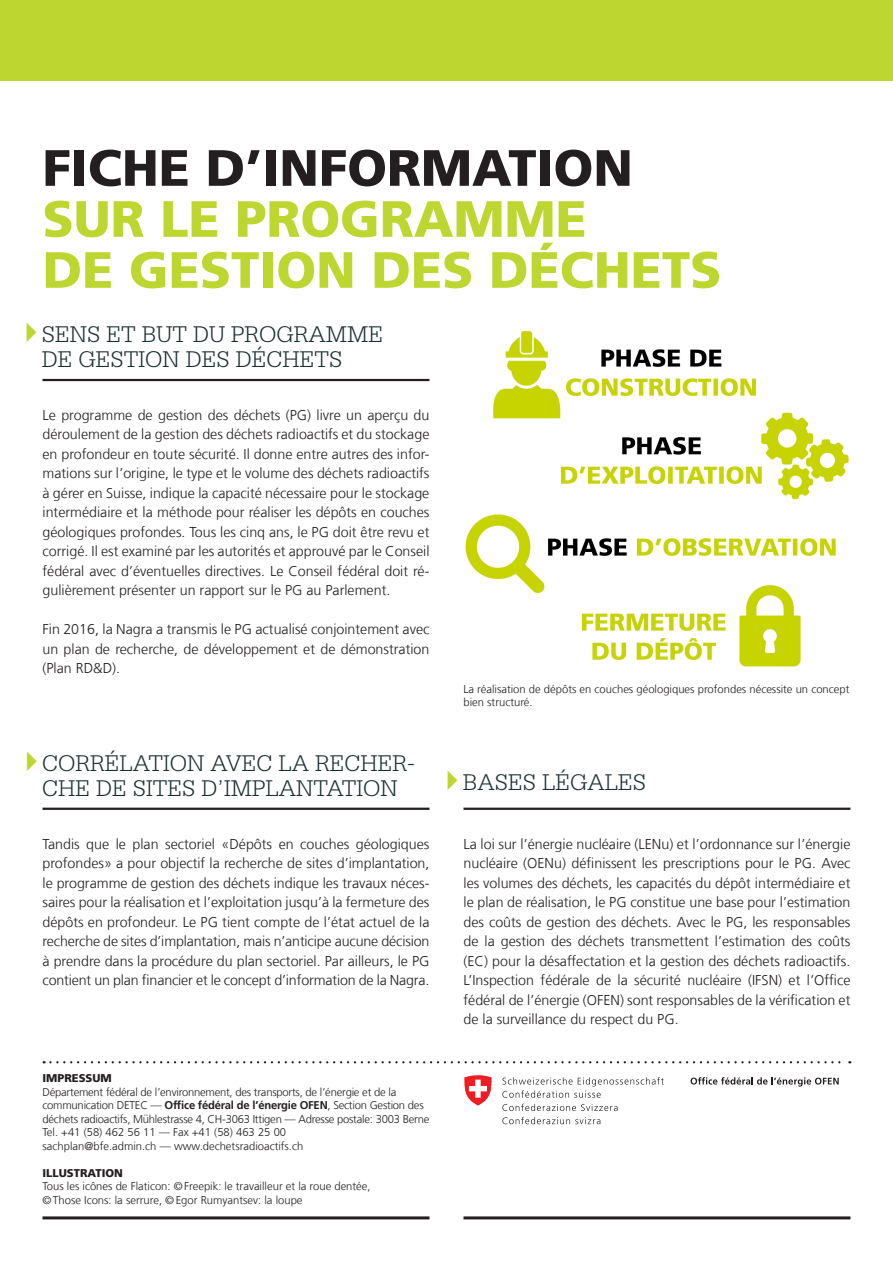
<style>
.page{position:relative;width:893px;height:1263px;background:#fff}
.page>*{position:absolute;margin:0;border:0;box-sizing:border-box;transform-origin:0 0}
.Kapiteltitel_-_Übers{font:900 51px/51px "Frutiger LT Com";color:#bed630}
.t1{font:300 24px/24.8px "Serifa Std";color:#1b3030}
.Fliesstext{font:300 14.25px/19.5px "Frutiger LT Com";color:#231f20;text-align:justify}
.Bildlegende{font:300 11.25px/13.5px "Frutiger LT Com";color:#231f20}
.Bildlegende-2{font:300 11.25px/13.5px "Frutiger LT Com";letter-spacing:-.02em;color:#231f20}
.s1{color:#231f20}
.s2{font-weight:900}
.s3{font-weight:700}
</style>
<div class="page">
<div style="left:0;top:0;width:893px;height:81px;background:#bed630"></div>
<hr style="left:43px;top:379px;width:386px;height:2px;background:#231f20">
<hr style="left:43px;top:808px;width:386px;height:2px;background:#231f20">
<hr style="left:463px;top:808px;width:387px;height:2px;background:#231f20">
<svg style="left:44px;top:1061px;width:806px;height:2px"></svg>
<hr style="left:463px;top:1216px;width:387px;height:3px;background:#231f20">
<hr style="left:43px;top:1216px;width:386px;height:3px;background:#231f20">
<img style="left:465px;top:331px;width:384px;height:336px">
<svg style="left:691px;top:1077px;width:148px;height:9px"></svg>
<svg style="left:502px;top:1077px;width:162px;height:34px"></svg>
<svg style="left:502px;top:1117px;width:98px;height:7px"></svg>
<svg style="left:464px;top:1075px;width:28px;height:30px"></svg>
<p class="Kapiteltitel_-_Übers" style="left:43px;top:142px;width:680px"><span class="s1">FICHE D’INFORMATION<br></span>SUR LE PROGRAMME<br>DE GESTION DES DÉCHETS</p>
<p class="t1" style="left:42px;top:322px;width:343px">SENS ET BUT DU PROGRAMME<br>DE GESTION DES DÉCHETS</p>
<p class="Fliesstext" style="left:43px;top:405px;width:388px">Le programme de gestion des déchets (PG) livre un aperçu du déroulement de la gestion des déchets radioactifs et du stockage en profondeur en toute sécurité. Il donne entre autres des infor&shy;mations sur l’origine, le type et le volume des déchets radioactifs à gérer en Suisse, indique la capacité nécessaire pour le stockage intermédiaire et la méthode pour réaliser les dépôts en couches géologiques profondes. Tous les cinq ans, le PG doit être revu et corrigé. Il est examiné par les autorités et approuvé par le Conseil fédéral avec d’éventuelles directives. Le Conseil fédéral doit ré&shy;gulièrement présenter un rapport sur le PG au Parlement.</p>
<p class="Fliesstext" style="left:43px;top:620px;width:388px">Fin 2016, la Nagra a transmis le PG actualisé conjointement avec un plan de recherche, de développement et de démonstration (Plan RD&amp;D).</p>
<p class="t1" style="left:42px;top:751px;width:374px">CORRÉLATION AVEC LA RECHER-<br>CHE DE SITES D’IMPLANTATION</p>
<p class="Fliesstext" style="left:43px;top:834px;width:388px">Tandis que le plan sectoriel «Dépôts en couches géologiques profondes» a pour objectif la recherche de sites d’implantation, le programme de gestion des déchets indique les travaux néces&shy;saires pour la réalisation et l’exploitation jusqu’à la fermeture des dépôts en profondeur. Le PG tient compte de l’état actuel de la recherche de sites d’implantation, mais n’anticipe aucune décision à prendre dans la procédure du plan sectoriel. Par ailleurs, le PG contient un plan financier et le concept d’information de la Nagra.</p>
<p class="Bildlegende-2" style="left:43px;top:1072px;width:388px"><span class="s2">IMPRESSUM<br></span>Département fédéral de l’environnement, des transports, de l’énergie et de la communication DETEC — <span class="s3">Office fédéral de l’énergie OFEN</span>, Section Gestion des déchets radioactifs, Mühlestrasse 4, CH-3063 Ittigen — Adresse postale: 3003 Berne</p>
<p class="Bildlegende" style="left:43px;top:1126px;width:262px">Tel. +41 (58) 462 56 11 — Fax +41 (58) 463 25 00 sachplan@bfe.admin.ch — www.dechetsradioactifs.ch</p>
<p class="Bildlegende" style="left:43px;top:1166px;width:330px"><span class="s2">ILLUSTRATION<br></span>Tous les icônes de Flaticon: ©Freepik: le travailleur et la roue dentée, ©Those Icons: la serrure, ©Egor Rumyantsev: la loupe</p>
<p class="Bildlegende" style="left:463px;top:682px;width:387px">La réalisation de dépôts en couches géologiques profondes nécessite un concept bien structuré.</p>
<p class="t1" style="left:463px;top:770px;width:185px">BASES LÉGALES</p>
<p class="Fliesstext" style="left:463px;top:834px;width:388px">La loi sur l’énergie nucléaire (LENu) et l’ordonnance sur l’énergie nucléaire (OENu) définissent les prescriptions pour le PG. Avec les volumes des déchets, les capacités du dépôt intermédiaire et le plan de réalisation, le PG constitue une base pour l’estimation des coûts de gestion des déchets. Avec le PG, les responsables de la gestion des déchets transmettent l’estimation des coûts (EC) pour la désaffectation et la gestion des déchets radioactifs.<br>L’Inspection fédérale de la sécurité nucléaire (IFSN) et l’Office fédéral de l’énergie (OFEN) sont responsables de la vérification et de la surveillance du respect du PG.</p>
</div>
